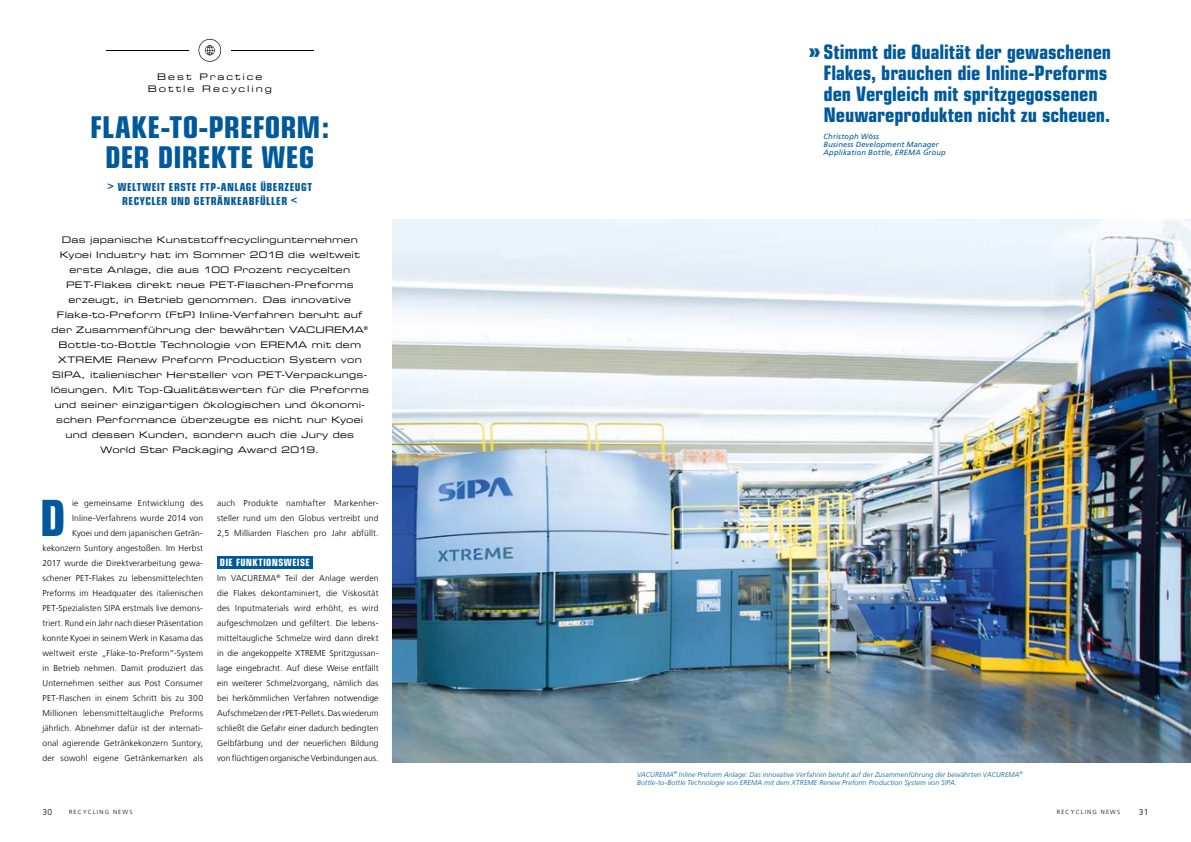
<style>
.page{position:relative;width:1191px;height:842px;background:#fff}
.page>*{position:absolute;margin:0;border:0;box-sizing:border-box;transform-origin:0 0}
.t1{font:700 condensed 49.9px "Eurostile";color:#00599a}
.t2{font:700 condensed 30px/30px "Eurostile";letter-spacing:.005em;color:#00599a;text-align:center}
.t3{font:700 condensed 20px/21px "Eurostile";letter-spacing:-.005em;color:#00599a}
.t4{font:700 condensed 11px/14px "Eurostile";letter-spacing:.05em;color:#00599a;text-align:center}
.t5{font:700 condensed 10px "Eurostile";letter-spacing:.03em;color:#fff}
.t6{font:9px/15px "Eurostile Extended Two";letter-spacing:.025em;color:#000;text-align:center}
.t7{font:9px/12px "Eurostile Extended Two";letter-spacing:.22em;color:#000;text-align:center}
.t8{font:300 8.5px/15px "Frutiger LT Com";letter-spacing:.015em;color:#000;text-align:justify}
.t9{font:italic 7.5px/8px "Frutiger LT Com";letter-spacing:.02em;color:#00599a}
.t10{font:italic 300 7px/8px "Frutiger LT Com";letter-spacing:.02em;color:#00599a}
.t11{font:300 6px "Frutiger LT Com";letter-spacing:.2em;color:#000}
.s1{font-size:24px}
</style>
<div class="page">
<img style="left:392px;top:220px;width:799px;height:543px">
<div style="left:217px;top:556px;width:96px;height:12px;background:#00599a"></div>
<svg style="left:198px;top:39px;width:23px;height:23px"></svg>
<hr style="left:106px;top:50px;width:83px;height:1px;background:#000">
<hr style="left:231px;top:50px;width:82px;height:1px;background:#000">
<p class="t7" style="left:148px;top:70px;width:125px">Best Practice<br>Bottle Recycling</p>
<h2 class="t2" style="left:90px;top:112px;width:241px">FLAKE-TO-PREFORM:<br>DER DIREKTE WEG</h2>
<p class="t4" style="left:107px;top:180px;width:206px">&gt; WELTWEIT ERSTE FTP-ANLAGE ÜBERZEUGT<br>RECYCLER UND GETRÄNKEABFÜLLER &lt;</p>
<p class="t6" style="left:51px;top:232px;width:319px">Das japanische Kunststoffrecyclingunternehmen Kyoei Industry hat im Sommer 2018 die weltweit erste Anlage, die aus 100 Prozent recycelten PET-Flakes direkt neue PET-Flaschen-Preforms erzeugt, in Betrieb genommen. Das innovative Flake-to-Preform (FtP) Inline-Verfahren beruht auf der Zusammenführung der bewährten VACUREMA<sup>® </sup>Bottle-to-Bottle Technologie von EREMA mit dem XTREME Renew Preform Production System von SIPA, italienischer Hersteller von PET-Verpackungs&shy;lösungen. Mit Top-Qualitätswerten für die Preforms und seiner einzigartigen ökologischen und ökonomi&shy;schen Performance überzeugte es nicht nur Kyoei und dessen Kunden, sondern auch die Jury des World Star Packaging Award 2019.</p>
<p class="t8" style="left:43px;top:496px;width:162px;text-align:right">ie gemeinsame Entwicklung des Inline-Verfahrens wurde 2014 von<br>Kyoei und dem japanischen Geträn&shy;kekonzern Suntory angestoßen. Im Herbst 2017 wurde die Direktverarbeitung gewa&shy;schener PET-Flakes zu lebensmittelechten Preforms im Headquater des italienischen PET-Spezialisten SIPA erstmals live demons&shy;triert. Rund ein Jahr nach dieser Präsentation konnte Kyoei in seinem Werk in Kasama das weltweit erste „Flake-to-Preform“-System in Betrieb nehmen. Damit produziert das Unternehmen seither aus Post Consumer PET-Flaschen in einem Schritt bis zu 300<br>Millionen lebensmitteltaugliche Preforms jährlich. Abnehmer dafür ist der internati&shy;onal agierende Getränkekonzern Suntory, der sowohl eigene Getränkemarken als</p>
<p class="t8" style="left:217px;top:496px;width:163px">auch Produkte namhafter Markenher&shy;steller rund um den Globus vertreibt und 2,5 Milliarden Flaschen pro Jahr abfüllt.</p>
<h1 class="t1" style="left:40px;top:488px;width:27px">D</h1>
<p class="t5" style="left:220px;top:556px;width:91px">DIE FUNKTIONSWEISE</p>
<p class="t8" style="left:217px;top:571px;width:163px">Im VACUREMA<sup>®</sup> Teil der Anlage werden die Flakes dekontaminiert, die Viskosität des Inputmaterials wird erhöht, es wird aufgeschmolzen und gefiltert. Die lebens&shy;mitteltaugliche Schmelze wird dann direkt in die angekoppelte XTREME Spritzgussan&shy;lage eingebracht. Auf diese Weise entfällt ein weiterer Schmelzvorgang, nämlich das bei herkömmlichen Verfahren notwendige Aufschmelzen der rPET-Pellets. Das wiederum schließt die Gefahr einer dadurch bedingten Gelbfärbung und der neuerlichen Bildung von flüchtigen organische Verbindungen aus.</p>
<h3 class="t3" style="left:823px;top:41px;width:289px;text-indent:-15px"><span class="s1">»</span> Stimmt die Qualität der gewaschenen Flakes, brauchen die Inline-Preforms den Vergleich mit spritzgegossenen Neuware produkten nicht zu scheuen.</h3>
<p class="t9" style="left:823px;top:132px;width:124px">Christoph Wöss<br>Business Development Manager<br>Applikation Bottle, EREMA Group</p>
<p class="t10" style="left:637px;top:770px;width:387px">VACUREMA<sup>®</sup> Inline Preform Anlage: Das innovative Verfahren beruht auf der Zusammenführung der bewährten VACUREMA<sup>®<br></sup>Bottle-to-Bottle Technologie von EREMA mit dem XTREME Renew Preform Production System von SIPA.</p>
<p class="t8" style="left:43px;top:804px;width:11px">30</p>
<p class="t11" style="left:69px;top:808px;width:65px">RECYCLING NEWS</p>
<p class="t11" style="left:1056px;top:808px;width:65px">RECYCLING NEWS</p>
<p class="t8" style="left:1138px;top:804px;width:11px">31</p>
</div>
